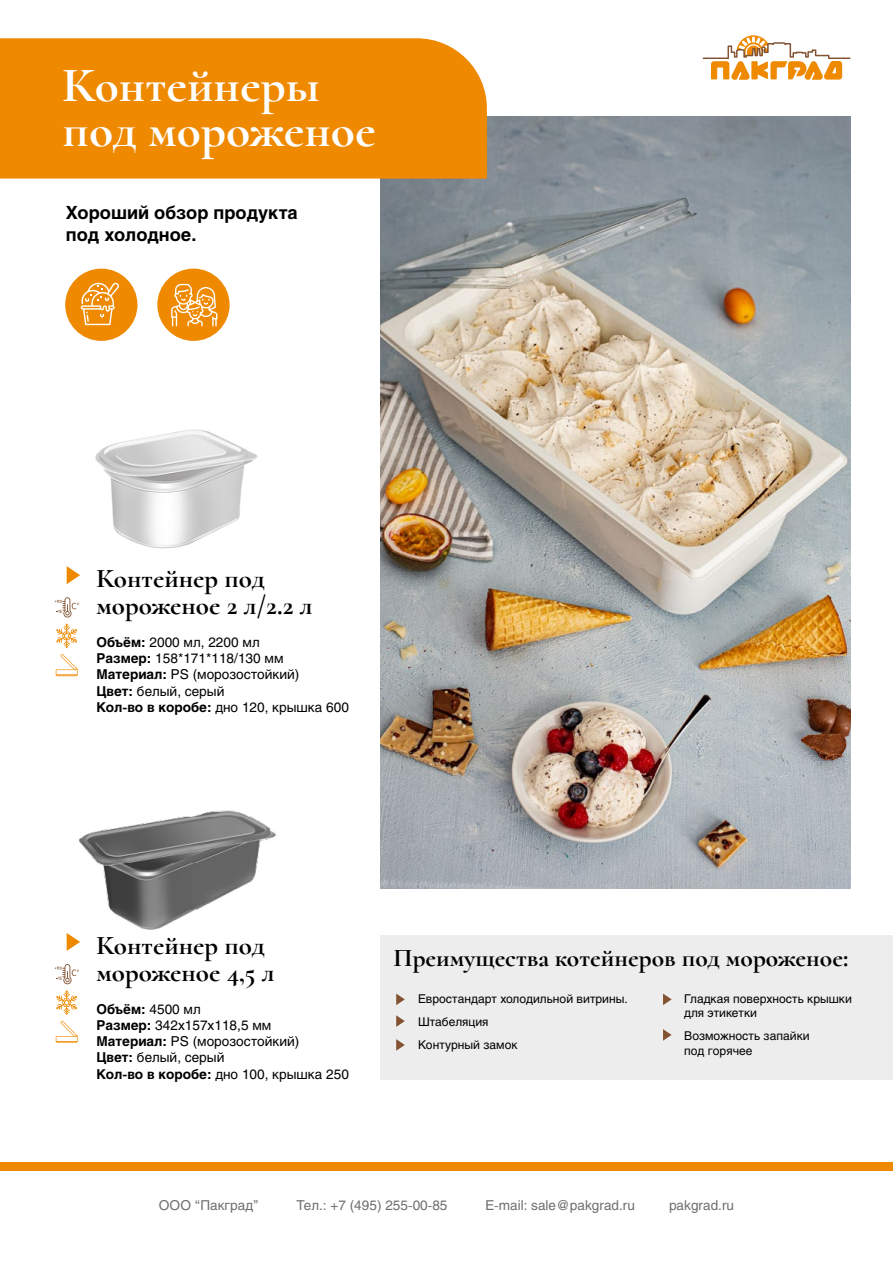
<style>
.page{position:relative;width:893px;height:1263px;background:#fff}
.page>*{position:absolute;margin:0;border:0;box-sizing:border-box;transform-origin:0 0}
.t1{font:700 49.5px/45px "Cormorant";color:#fff}
.t2{font:700 27px/27px "Cormorant";color:#000}
.t3{font:700 25.5px "Cormorant";color:#000}
.t4{font:700 18px/21.6px "Helios";color:#000}
.t5{font:13.5px/16.2px "Helios";color:#000}
.t6{font:13.5px "Helios";color:#706f6f}
.t7{font:12px/23px "Helios";color:#000}
.s1{font-weight:700}
</style>
<div class="page">
<img style="left:381px;top:116px;width:469px;height:773px">
<div style="left:0;top:1162px;width:893px;height:9px;background:#ee8900"></div>
<svg style="left:703px;top:35px;width:147px;height:45px"></svg>
<div style="left:0;top:38px;width:487px;height:141px;background:#ee8900"></div>
<img style="left:78px;top:810px;width:199px;height:120px">
<svg style="left:67px;top:933px;width:13px;height:18px"></svg>
<svg style="left:55px;top:964px;width:24px;height:20px"></svg>
<svg style="left:56px;top:990px;width:22px;height:53px"></svg>
<img style="left:66px;top:429px;width:192px;height:155px">
<svg style="left:67px;top:566px;width:13px;height:18px"></svg>
<svg style="left:56px;top:654px;width:22px;height:22px"></svg>
<svg style="left:55px;top:597px;width:24px;height:51px"></svg>
<div style="left:381px;top:935px;width:512px;height:145px;background:#ededed"></div>
<svg style="left:396px;top:993px;width:9px;height:12px"></svg>
<svg style="left:396px;top:1015px;width:9px;height:12px"></svg>
<svg style="left:396px;top:1039px;width:9px;height:12px"></svg>
<svg style="left:663px;top:993px;width:9px;height:12px"></svg>
<svg style="left:663px;top:1029px;width:9px;height:12px"></svg>
<div style="left:65px;top:269px;width:72px;height:72px;background:#ee8900;border-radius:50%"></div>
<div style="left:157px;top:269px;width:73px;height:72px;background:#ee8900;border-radius:50%"></div>
<svg style="left:81px;top:282px;width:38px;height:43px"></svg>
<svg style="left:171px;top:284px;width:46px;height:42px"></svg>
<h1 class="t1" style="left:63px;top:63px;width:315px">Контейнеры под мороженое</h1>
<h3 class="t4" style="left:66px;top:202px;width:233px">Хороший обзор продукта под холодное.</h3>
<h2 class="t2" style="left:96px;top:564px;width:218px">Контейнер под мороженое 2 л/2.2 л</h2>
<p class="t5" style="left:96px;top:634px;width:254px"><span class="s1">Объём:</span> 2000 мл, 2200 мл<br><span class="s1">Размер:</span> 158*171*118/130 мм<br><span class="s1">Материал:</span> PS (морозостойкий)<br><span class="s1">Цвет:</span> белый, серый<br><span class="s1">Кол-во в коробе:</span> дно 120, крышка 600</p>
<h2 class="t2" style="left:96px;top:931px;width:180px">Контейнер под мороженое 4,5 л</h2>
<p class="t5" style="left:96px;top:1000px;width:254px"><span class="s1">Объём:</span> 4500 мл<br><span class="s1">Размер:</span> 342x157x118,5 мм<br><span class="s1">Материал:</span> PS (морозостойкий)<br><span class="s1">Цвет:</span> белый, серый<br><span class="s1">Кол-во в коробе:</span> дно 100, крышка 250</p>
<h3 class="t3" style="left:393px;top:942px;width:456px">Преимущества котейнеров под мороженое:</h3>
<p class="t7" style="left:418px;top:987px;width:211px">Евростандарт холодильной витрины.<br>Штабеляция<br>Контурный замок</p>
<p class="t7" style="left:684px;top:991px;width:169px;line-height:14.4px">Гладкая поверхность крышки для этикетки</p>
<p class="t7" style="left:684px;top:1028px;width:127px;line-height:14.4px">Возможность запайки под горячее</p>
<p class="t6" style="left:159px;top:1197px;width:101px">ООО “Пакград”</p>
<p class="t6" style="left:296px;top:1197px;width:153px">Тел.: +7 (495) 255-00-85</p>
<p class="t6" style="left:485px;top:1197px;width:151px">E-mail: sale@pakgrad.ru</p>
<p class="t6" style="left:669px;top:1197px;width:67px">pakgrad.ru</p>
</div>
